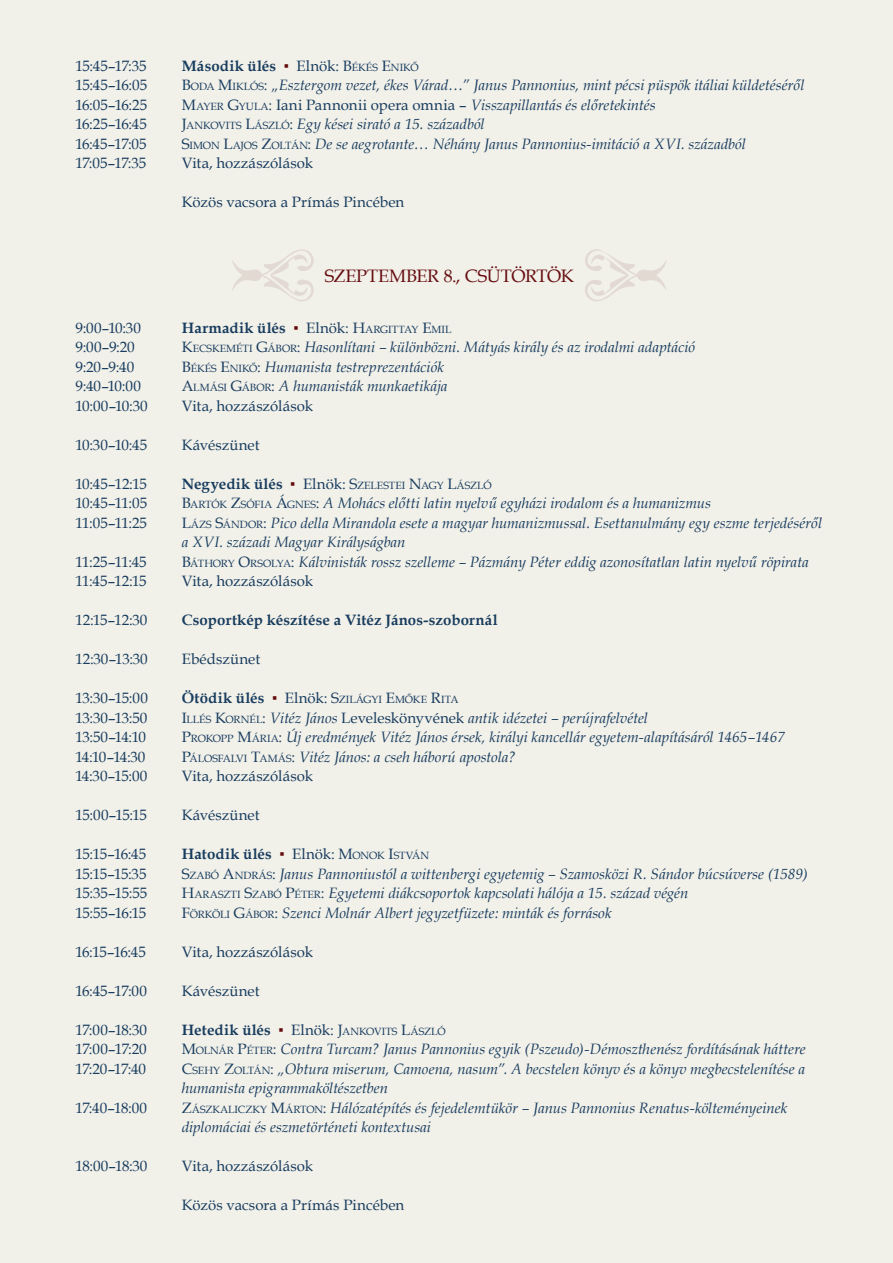
<style>
.page{position:relative;width:893px;height:1263px;background:#f1f0e9}
.page>*{position:absolute;margin:0;border:0;box-sizing:border-box;transform-origin:0 0}
.t1{font:18px "Book Antiqua";letter-spacing:-.01em;color:#670e11}
.t2{font:italic 15px/19.5px "Book Antiqua";color:#183c5e}
.t3{font:15px "Book Antiqua";letter-spacing:-.005em;color:#183c5e}
.t4{font:700 15px "Book Antiqua";letter-spacing:.01em;color:#183c5e}
.t5{font:10.5px "Book Antiqua";color:#183c5e}
.s1{color:#630b0c}
.s2{font-weight:400}
.s3{font-weight:400;font-size:10.5px}
.s4{font-style:normal}
.s5{font-style:normal;font-size:10.5px}
.s6{font-weight:700;font-size:15px}
.s7{font-weight:700;font-size:15px;color:#630b0c}
.s8{font-size:15px}
</style>
<div class="page">
<svg style="left:232px;top:249px;width:82px;height:52px"></svg>
<svg style="left:585px;top:249px;width:82px;height:52px"></svg>
<p class="t3" style="left:75px;top:55px;width:73px">15:45–17:35</p>
<p class="t4" style="left:182px;top:55px;width:238px">Második ülés <span class="s1">▪</span> <span class="s2">Elnök:</span> <span class="s2">B</span><span class="s3">ÉKÉS</span> <span class="s2">E</span><span class="s3">NIKŐ</span></p>
<p class="t3" style="left:75px;top:75px;width:73px">15:45–16:05</p>
<p class="t2" style="left:182px;top:75px;width:624px"><span class="s4">B</span><span class="s5">ODA</span> <span class="s4">M</span><span class="s5">IKLÓS</span><span class="s4">:</span> „Esztergom vezet, ékes Várad…” Janus Pannonius, mint pécsi püspök itáliai küldetéséről</p>
<p class="t3" style="left:75px;top:94px;width:73px">16:05–16:25</p>
<p class="t2" style="left:182px;top:94px;width:475px"><span class="s4">M</span><span class="s5">AYER</span> <span class="s4">G</span><span class="s5">YULA</span><span class="s4">:</span> <span class="s4">Iani Pannonii opera omnia –</span> Visszapillantás és előretekintés</p>
<p class="t3" style="left:75px;top:114px;width:73px">16:25–16:45</p>
<p class="t2" style="left:182px;top:114px;width:304px"><span class="s4">J</span><span class="s5">ANKOVITS</span> <span class="s4">L</span><span class="s5">ÁSZLÓ</span><span class="s4">:</span> Egy kései sirató a 15. századból</p>
<p class="t3" style="left:75px;top:133px;width:73px">16:45–17:05</p>
<p class="t2" style="left:182px;top:133px;width:566px"><span class="s4">S</span><span class="s5">IMON</span> <span class="s4">L</span><span class="s5">AJOS</span> <span class="s4">Z</span><span class="s5">OLTÁN</span><span class="s4">:</span> De se aegrotante… Néhány Janus Pannonius-imitáció a XVI. századból</p>
<p class="t3" style="left:75px;top:153px;width:72px">17:05–17:35</p>
<p class="t3" style="left:182px;top:153px;width:133px">Vita, hozzászólások</p>
<p class="t3" style="left:182px;top:192px;width:224px">Közös vacsora a Prímás Pincében</p>
<p class="t1" style="left:325px;top:263px;width:251px">Szeptember 8., csütörtök</p>
<p class="t3" style="left:75px;top:317px;width:67px">9:00–10:30</p>
<p class="t4" style="left:182px;top:317px;width:271px">Harmadik ülés <span class="s1">▪</span> <span class="s2">Elnök:</span> <span class="s2">H</span><span class="s3">ARGITTAY</span> <span class="s2">E</span><span class="s3">MIL</span></p>
<p class="t3" style="left:75px;top:337px;width:61px">9:00–9:20</p>
<p class="t2" style="left:182px;top:337px;width:515px"><span class="s4">K</span><span class="s5">ECSKEMÉTI</span> <span class="s4">G</span><span class="s5">ÁBOR</span><span class="s4">:</span> Hasonlítani – különbözni. Mátyás király és az irodalmi adaptáció</p>
<p class="t3" style="left:75px;top:356px;width:60px">9:20–9:40</p>
<p class="t2" style="left:182px;top:357px;width:264px"><span class="s4">B</span><span class="s5">ÉKÉS</span> <span class="s4">E</span><span class="s5">NIKŐ</span><span class="s4">:</span> Humanista testreprezentációk</p>
<p class="t3" style="left:75px;top:376px;width:67px">9:40–10:00</p>
<p class="t2" style="left:182px;top:376px;width:267px"><span class="s4">A</span><span class="s5">LMÁSI</span> <span class="s4">G</span><span class="s5">ÁBOR</span><span class="s4">:</span> A humanisták munkaetikája</p>
<p class="t3" style="left:75px;top:395px;width:74px">10:00–10:30</p>
<p class="t3" style="left:182px;top:395px;width:133px">Vita, hozzászólások</p>
<p class="t3" style="left:75px;top:434px;width:96px">10:30–10:45 K</p>
<p class="t3" style="left:193px;top:434px;width:68px">ávészünet</p>
<p class="t3" style="left:75px;top:473px;width:73px">10:45–12:15</p>
<p class="t5" style="left:182px;top:478px;width:312px"><span class="s6">Negyedik ülés</span> <span class="s7">▪</span> <span class="s8">Elnök:</span> <span class="s8">S</span>ZELESTEI <span class="s8">N</span>AGY <span class="s8">L</span>ÁSZLÓ</p>
<p class="t3" style="left:75px;top:493px;width:73px">10:45–11:05</p>
<p class="t2" style="left:182px;top:493px;width:531px"><span class="s4">B</span><span class="s5">ARTÓK</span> <span class="s4">Z</span><span class="s5">SÓFIA</span> <span class="s4">Á</span><span class="s5">GNES</span><span class="s4">:</span> A Mohács előtti latin nyelvű egyházi irodalom és a humanizmus</p>
<p class="t3" style="left:75px;top:512px;width:73px">11:05–11:25</p>
<p class="t2" style="left:182px;top:513px;width:642px"><span class="s4">L</span><span class="s5">ÁZS</span> <span class="s4">S</span><span class="s5">ÁNDOR</span><span class="s4">:</span> Pico della Mirandola esete a magyar humanizmussal. Esettanulmány egy eszme terjedéséről a XVI. századi Magyar Királyságban</p>
<p class="t3" style="left:75px;top:551px;width:73px">11:25–11:45</p>
<p class="t2" style="left:182px;top:552px;width:628px"><span class="s4">B</span><span class="s5">ÁTHORY</span> <span class="s4">O</span><span class="s5">RSOLYA</span><span class="s4">:</span> Kálvinisták rossz szelleme – Pázmány Péter eddig azonosítatlan latin nyelvű röpirata</p>
<p class="t3" style="left:75px;top:571px;width:73px">11:45–12:15</p>
<p class="t3" style="left:182px;top:571px;width:133px">Vita, hozzászólások</p>
<p class="t3" style="left:75px;top:610px;width:73px">12:15–12:30</p>
<p class="t4" style="left:182px;top:610px;width:317px">Csoportkép készítése a Vitéz János-szobornál</p>
<p class="t3" style="left:75px;top:649px;width:95px">12:30–13:30 E</p>
<p class="t3" style="left:191px;top:649px;width:71px">bédszünet</p>
<p class="t3" style="left:75px;top:688px;width:74px">13:30–15:00</p>
<p class="t5" style="left:182px;top:692px;width:278px"><span class="s6">Ötödik ülés</span> <span class="s7">▪</span> <span class="s8">Elnök:</span> <span class="s8">S</span>ZILÁGYI <span class="s8">E</span>MŐKE <span class="s8">R</span>ITA</p>
<p class="t3" style="left:75px;top:707px;width:73px">13:30–13:50</p>
<p class="t2" style="left:182px;top:708px;width:468px"><span class="s4">I</span><span class="s5">LLÉS</span> <span class="s4">K</span><span class="s5">ORNÉL</span><span class="s4">:</span> Vitéz János <span class="s4">Leveleskönyvének</span> antik idézetei – perújrafelvétel</p>
<p class="t3" style="left:75px;top:727px;width:72px">13:50–14:10</p>
<p class="t2" style="left:182px;top:727px;width:604px"><span class="s4">P</span><span class="s5">ROKOPP</span> <span class="s4">M</span><span class="s5">ÁRIA</span><span class="s4">:</span> Új eredmények Vitéz János érsek, királyi kancellár egyetem-alapításáról 1465–1467</p>
<p class="t3" style="left:75px;top:746px;width:71px">14:10–14:30</p>
<p class="t2" style="left:182px;top:747px;width:335px"><span class="s4">P</span><span class="s5">ÁLOSFALVI</span> <span class="s4">T</span><span class="s5">AMÁS</span><span class="s4">:</span> Vitéz János: a cseh háború apostola?</p>
<p class="t3" style="left:75px;top:766px;width:73px">14:30–15:00</p>
<p class="t3" style="left:182px;top:766px;width:133px">Vita, hozzászólások</p>
<p class="t3" style="left:75px;top:805px;width:98px">15:00–15:15 K</p>
<p class="t3" style="left:193px;top:805px;width:68px">ávészünet</p>
<p class="t3" style="left:75px;top:844px;width:72px">15:15–16:45</p>
<p class="t4" style="left:182px;top:844px;width:249px">Hatodik ülés <span class="s1">▪</span> <span class="s2">Elnök:</span> <span class="s2">M</span><span class="s3">ONOK</span> <span class="s2">I</span><span class="s3">STVÁN</span></p>
<p class="t3" style="left:75px;top:863px;width:73px">15:15–15:35</p>
<p class="t2" style="left:182px;top:864px;width:628px"><span class="s4">S</span><span class="s5">ZABÓ</span> <span class="s4">A</span><span class="s5">NDRÁS</span><span class="s4">:</span> Janus Pannoniustól a wittenbergi egyetemig – Szamosközi R. Sándor búcsúverse (1589)</p>
<p class="t3" style="left:75px;top:883px;width:73px">15:35–15:55</p>
<p class="t2" style="left:182px;top:883px;width:508px"><span class="s4">H</span><span class="s5">ARASZTI</span> <span class="s4">S</span><span class="s5">ZABÓ</span> <span class="s4">P</span><span class="s5">ÉTER</span><span class="s4">:</span> Egyetemi diákcsoportok kapcsolati hálója a 15. század végén</p>
<p class="t3" style="left:75px;top:902px;width:72px">15:55–16:15</p>
<p class="t2" style="left:182px;top:903px;width:431px"><span class="s4">F</span><span class="s5">ÖRKÖLI</span> <span class="s4">G</span><span class="s5">ÁBOR</span><span class="s4">:</span> Szenci Molnár Albert jegyzetfüzete: minták és források</p>
<p class="t3" style="left:75px;top:941px;width:72px">16:15–16:45</p>
<p class="t3" style="left:182px;top:941px;width:133px">Vita, hozzászólások</p>
<p class="t3" style="left:75px;top:980px;width:96px">16:45–17:00 K</p>
<p class="t3" style="left:193px;top:980px;width:68px">ávészünet</p>
<p class="t3" style="left:75px;top:1019px;width:73px">17:00–18:30</p>
<p class="t5" style="left:182px;top:1024px;width:265px"><span class="s6">Hetedik ülés</span> <span class="s7">▪</span> <span class="s8">Elnök:</span> <span class="s8">J</span>ANKOVITS <span class="s8">L</span>ÁSZLÓ</p>
<p class="t3" style="left:75px;top:1039px;width:73px">17:00–17:20</p>
<p class="t2" style="left:182px;top:1039px;width:625px"><span class="s4">M</span><span class="s5">OLNÁR</span> <span class="s4">P</span><span class="s5">ÉTER</span><span class="s4">:</span> Contra Turcam? Janus Pannonius egyik (Pszeudo)-Démoszthenész fordításának háttere</p>
<p class="t3" style="left:75px;top:1058px;width:72px">17:20–17:40</p>
<p class="t2" style="left:182px;top:1059px;width:625px"><span class="s4">C</span><span class="s5">SEHY</span> <span class="s4">Z</span><span class="s5">OLTÁN</span><span class="s4">:</span> „Obtura miserum, Camoena, nasum”. A becstelen könyv és a könyv megbecstelenítése a humanista epigrammaköltészetben</p>
<p class="t3" style="left:75px;top:1097px;width:73px">17:40–18:00</p>
<p class="t2" style="left:182px;top:1098px;width:607px"><span class="s4">Z</span><span class="s5">ÁSZKALICZKY</span> <span class="s4">M</span><span class="s5">ÁRTON</span><span class="s4">:</span> Hálózatépítés és fejedelemtükör – Janus Pannonius Renatus-költeményeinek diplomáciai és eszmetörténeti kontextusai</p>
<p class="t3" style="left:75px;top:1156px;width:74px">18:00–18:30</p>
<p class="t3" style="left:182px;top:1156px;width:133px">Vita, hozzászólások</p>
<p class="t3" style="left:182px;top:1195px;width:224px">Közös vacsora a Prímás Pincében</p>
</div>
